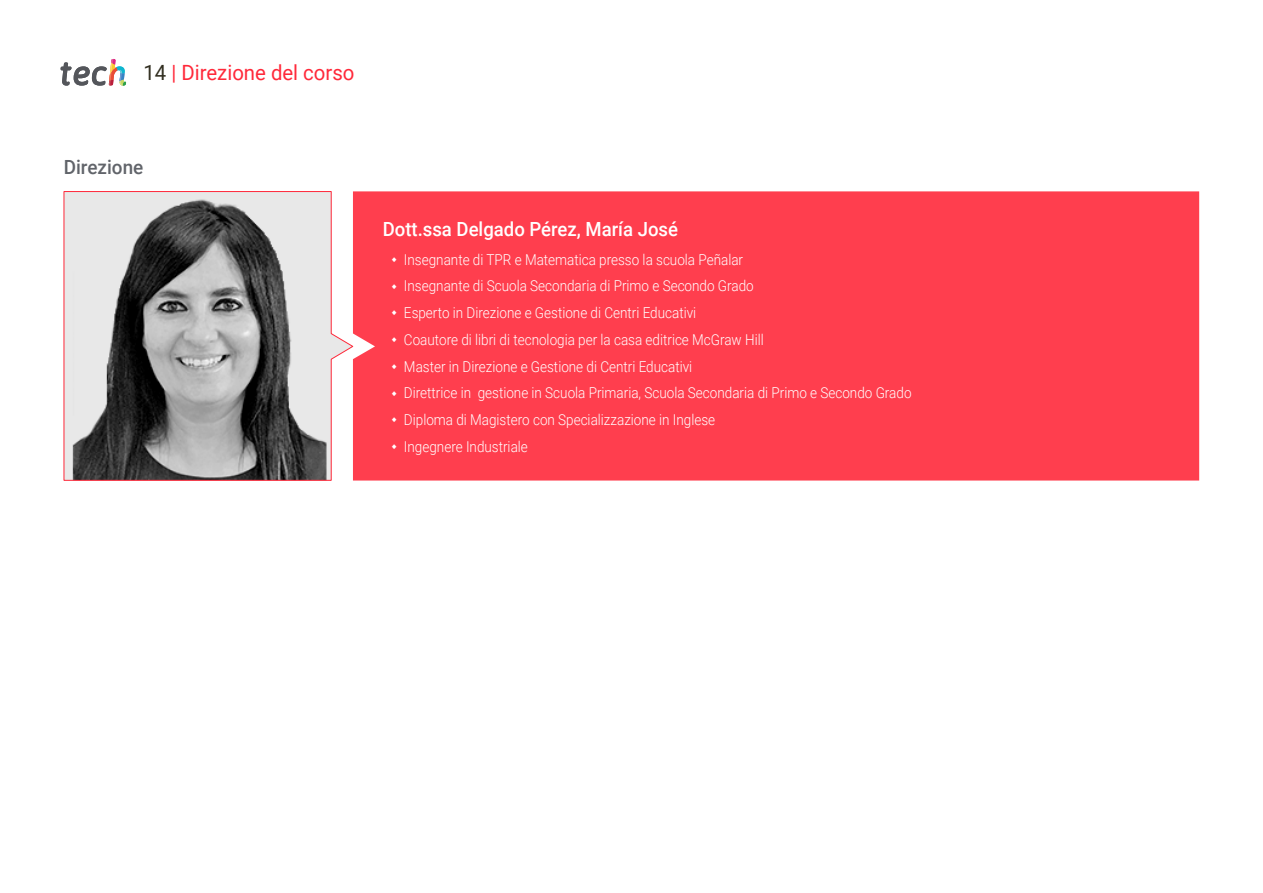
<style>
.page{position:relative;width:1263px;height:893px;background:#fff}
.page>*{position:absolute;margin:0;border:0;box-sizing:border-box;transform-origin:0 0}
.t1{font:21px "Roboto";color:#ff293a}
.t2{font:500 19.5px "Roboto";color:#fff;scale:.95 1}
.t3{font:500 19.5px "Roboto";color:#61646a}
.t4{font:300 15px/26.7px "Roboto";color:#fff;scale:.9 1}
.s1{color:#312e20}
</style>
<div class="page">
<div style="left:353px;top:191px;width:846px;height:290px;background:#ff3e4e"></div>
<svg style="left:64px;top:191px;width:289px;height:290px;background:#9d9a9b"></svg>
<svg style="left:61px;top:59px;width:65px;height:27px"></svg>
<svg style="left:392px;top:257px;width:5px;height:5px"></svg>
<svg style="left:392px;top:284px;width:5px;height:5px"></svg>
<svg style="left:392px;top:310px;width:5px;height:5px"></svg>
<svg style="left:392px;top:337px;width:5px;height:5px"></svg>
<svg style="left:392px;top:364px;width:5px;height:5px"></svg>
<svg style="left:392px;top:391px;width:5px;height:5px"></svg>
<svg style="left:392px;top:417px;width:5px;height:5px"></svg>
<svg style="left:392px;top:444px;width:5px;height:5px"></svg>
<h1 class="t1" style="left:144px;top:57px;width:213px"><span class="s1">14</span> | Direzione del corso</h1>
<h2 class="t3" style="left:64px;top:154px;width:81px">Direzione</h2>
<h2 class="t2" style="left:383px;top:215px;width:312px">Dott.ssa Delgado Pérez, María José</h2>
<p class="t4" style="left:404px;top:245px;width:565px">Insegnante di TPR e Matematica presso la scuola Peñalar<br>Insegnante di Scuola Secondaria di Primo e Secondo Grado<br>Esperto in Direzione e Gestione di Centri Educativi<br>Coautore di libri di tecnologia per la casa editrice McGraw Hill<br>Master in Direzione e Gestione di Centri Educativi<br>Direttrice in gestione in Scuola Primaria, Scuola Secondaria di Primo e Secondo Grado Diploma di Magistero con Specializzazione in Inglese<br>Ingegnere Industriale</p>
</div>
